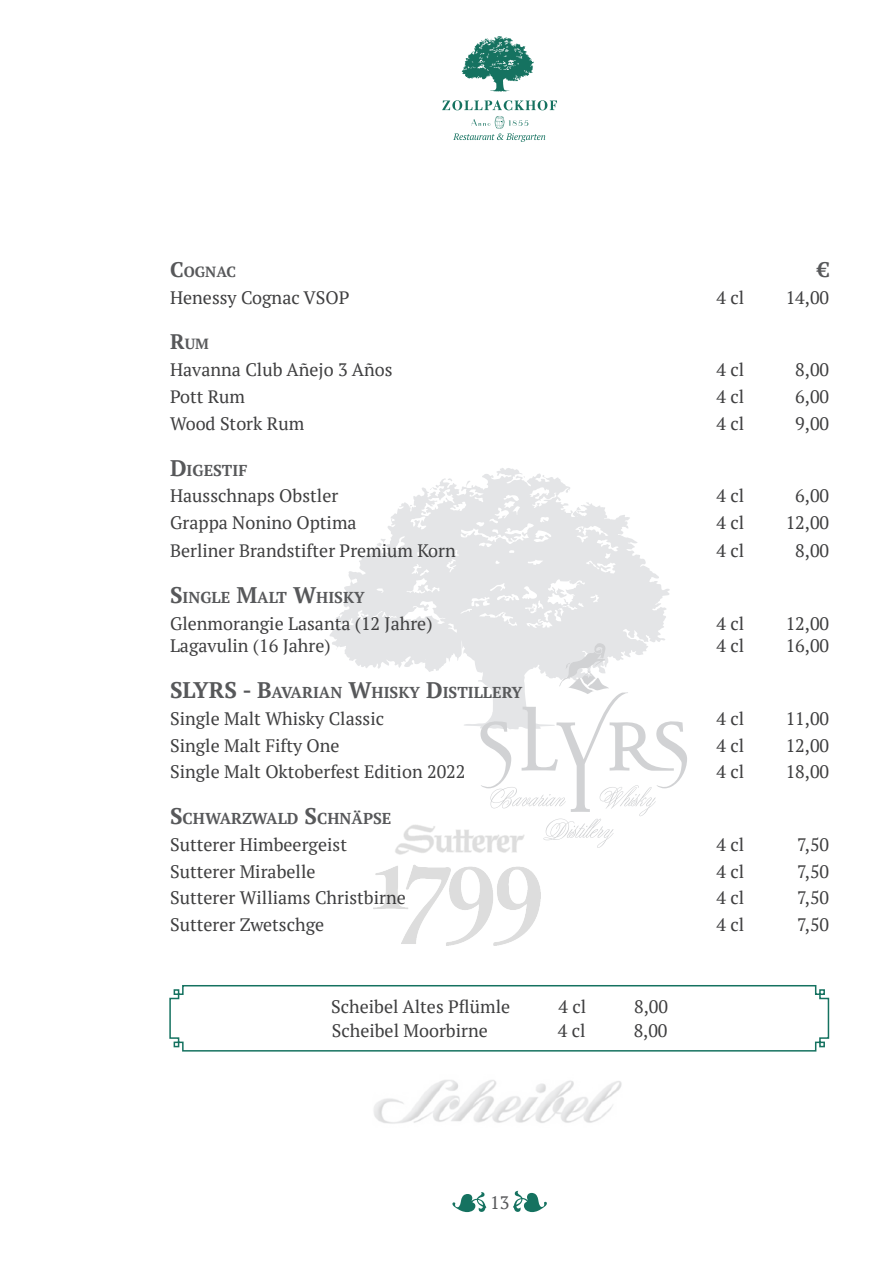
<style>
.page{position:relative;width:893px;height:1263px;background:#fff}
.page>*{position:absolute;margin:0;border:0;box-sizing:border-box;transform-origin:0 0}
.Unterüberschrift{font:700 22.5px "PT Serif";color:#57585a}
.t1{font:700 21px "PT Serif";color:#57585a}
.Fließtext_Tabelle_en{font:18px "PT Serif";color:#3e3e3f}
.Fließtext_Einzug{font:18px "PT Serif";color:#3e3e3f}
.t2{font:18px "PT Serif";color:#57585a}
.Unterüberschrift-2{font:700 15.75px "PT Serif";color:#57585a}
.Unterüberschrift-3{font:700 14.7px "PT Serif";color:#57585a}
.s1{font-size:21px}
.s2{font-size:22.5px}
</style>
<div class="page">
<svg style="left:452px;top:1192px;width:34px;height:20px"></svg>
<svg style="left:513px;top:1191px;width:34px;height:21px"></svg>
<svg style="left:442px;top:100px;width:115px;height:10px"></svg>
<svg style="left:462px;top:36px;width:72px;height:56px"></svg>
<svg style="left:453px;top:116px;width:92px;height:26px"></svg>
<svg style="left:329px;top:468px;width:341px;height:258px;fill:#e4e5e7"></svg>
<svg style="left:377px;top:539px;width:9px;height:7px"></svg>
<svg style="left:448px;top:478px;width:4px;height:3px"></svg>
<svg style="left:430px;top:487px;width:7px;height:3px"></svg>
<svg style="left:480px;top:641px;width:207px;height:207px"></svg>
<img style="left:374px;top:1080px;width:248px;height:44px">
<img style="left:374px;top:825px;width:166px;height:121px">
<svg style="left:169px;top:985px;width:661px;height:67px"></svg>
<p class="Unterüberschrift-3" style="left:170px;top:262px;width:67px"><span class="s1">C</span>OGNAC</p>
<p class="t1" style="left:817px;top:255px;width:13px">€</p>
<p class="Fließtext_Tabelle_en" style="left:170px;top:286px;width:181px">Henessy Cognac VSOP</p>
<p class="Fließtext_Tabelle_en" style="left:716px;top:286px;width:29px">4 cl</p>
<p class="Fließtext_Tabelle_en" style="left:786px;top:286px;width:45px">14,00</p>
<p class="Unterüberschrift-3" style="left:170px;top:334px;width:40px"><span class="s1">R</span>UM</p>
<p class="Fließtext_Tabelle_en" style="left:170px;top:358px;width:224px">Havanna Club Añejo 3 Años</p>
<p class="Fließtext_Tabelle_en" style="left:716px;top:358px;width:29px">4 cl</p>
<p class="Fließtext_Tabelle_en" style="left:795px;top:358px;width:35px">8,00</p>
<p class="Fließtext_Tabelle_en" style="left:170px;top:385px;width:76px">Pott Rum</p>
<p class="Fließtext_Tabelle_en" style="left:716px;top:385px;width:29px">4 cl</p>
<p class="Fließtext_Tabelle_en" style="left:795px;top:385px;width:35px">6,00</p>
<p class="Fließtext_Tabelle_en" style="left:170px;top:412px;width:136px">Wood Stork Rum</p>
<p class="Fließtext_Tabelle_en" style="left:716px;top:412px;width:29px">4 cl</p>
<p class="Fließtext_Tabelle_en" style="left:795px;top:412px;width:35px">9,00</p>
<p class="Unterüberschrift-2" style="left:170px;top:459px;width:79px"><span class="s2">D</span>IGESTIF</p>
<p class="Fließtext_Tabelle_en" style="left:170px;top:484px;width:170px">Hausschnaps Obstler</p>
<p class="Fließtext_Tabelle_en" style="left:716px;top:484px;width:29px">4 cl</p>
<p class="Fließtext_Tabelle_en" style="left:795px;top:484px;width:35px">6,00</p>
<p class="Fließtext_Tabelle_en" style="left:170px;top:511px;width:188px">Grappa Nonino Optima</p>
<p class="Fließtext_Tabelle_en" style="left:716px;top:511px;width:29px">4 cl</p>
<p class="Fließtext_Tabelle_en" style="left:786px;top:511px;width:45px">12,00</p>
<p class="Fließtext_Tabelle_en" style="left:170px;top:539px;width:287px">Berliner Brandstifter Premium Korn</p>
<p class="Fließtext_Tabelle_en" style="left:716px;top:539px;width:29px">4 cl</p>
<p class="Fließtext_Tabelle_en" style="left:795px;top:539px;width:35px">8,00</p>
<p class="Unterüberschrift-2" style="left:170px;top:587px;width:196px"><span class="s2">S</span>INGLE <span class="s2">M</span>ALT <span class="s2">W</span>HISKY</p>
<p class="Fließtext_Tabelle_en" style="left:170px;top:612px;width:264px">Glenmorangie Lasanta (12 Jahre)</p>
<p class="Fließtext_Tabelle_en" style="left:716px;top:612px;width:29px">4 cl</p>
<p class="Fließtext_Tabelle_en" style="left:786px;top:612px;width:45px">12,00</p>
<p class="Fließtext_Tabelle_en" style="left:170px;top:634px;width:162px">Lagavulin (16 Jahre)</p>
<p class="Fließtext_Tabelle_en" style="left:716px;top:634px;width:29px">4 cl</p>
<p class="Fließtext_Tabelle_en" style="left:786px;top:634px;width:45px">16,00</p>
<p class="Unterüberschrift" style="left:170px;top:675px;width:28px">SLYR</p>
<p class="Unterüberschrift-2" style="left:225px;top:682px;width:299px"><span class="s2">S - B</span>AVARIAN <span class="s2">W</span>HISKY <span class="s2">D</span>ISTILLERY</p>
<p class="Fließtext_Tabelle_en" style="left:170px;top:707px;width:216px">Single Malt Whisky Classic</p>
<p class="Fließtext_Tabelle_en" style="left:716px;top:707px;width:29px">4 cl</p>
<p class="Fließtext_Tabelle_en" style="left:786px;top:707px;width:45px">11,00</p>
<p class="Fließtext_Tabelle_en" style="left:170px;top:733px;width:171px">Single Malt Fifty One</p>
<p class="Fließtext_Tabelle_en" style="left:716px;top:733px;width:29px">4 cl</p>
<p class="Fließtext_Tabelle_en" style="left:786px;top:733px;width:45px">12,00</p>
<p class="Fließtext_Tabelle_en" style="left:170px;top:760px;width:297px">Single Malt Oktoberfest Edition 2022</p>
<p class="Fließtext_Tabelle_en" style="left:716px;top:760px;width:29px">4 cl</p>
<p class="Fließtext_Tabelle_en" style="left:786px;top:760px;width:45px">18,00</p>
<p class="Unterüberschrift-2" style="left:170px;top:808px;width:223px"><span class="s2">S</span>CHWARZWALD <span class="s2">S</span>CHNÄPSE</p>
<p class="Fließtext_Tabelle_en" style="left:170px;top:833px;width:178px">Sutterer Himbeergeist</p>
<p class="Fließtext_Tabelle_en" style="left:716px;top:833px;width:29px">4 cl</p>
<p class="Fließtext_Tabelle_en" style="left:797px;top:833px;width:34px">7,50</p>
<p class="Fließtext_Tabelle_en" style="left:170px;top:859px;width:147px">Sutterer Mirabelle</p>
<p class="Fließtext_Tabelle_en" style="left:716px;top:859px;width:29px">4 cl</p>
<p class="Fließtext_Tabelle_en" style="left:797px;top:859px;width:34px">7,50</p>
<p class="Fließtext_Tabelle_en" style="left:170px;top:886px;width:237px">Sutterer Williams Christbirne</p>
<p class="Fließtext_Tabelle_en" style="left:716px;top:886px;width:29px">4 cl</p>
<p class="Fließtext_Tabelle_en" style="left:797px;top:886px;width:34px">7,50</p>
<p class="Fließtext_Tabelle_en" style="left:170px;top:913px;width:156px">Sutterer Zwetschge</p>
<p class="Fließtext_Tabelle_en" style="left:716px;top:913px;width:29px">4 cl</p>
<p class="Fließtext_Tabelle_en" style="left:797px;top:913px;width:34px">7,50</p>
<p class="Fließtext_Einzug" style="left:331px;top:995px;width:181px">Scheibel Altes Pflümle</p>
<p class="Fließtext_Einzug" style="left:558px;top:995px;width:29px">4 cl</p>
<p class="Fließtext_Einzug" style="left:634px;top:995px;width:35px">8,00</p>
<p class="Fließtext_Einzug" style="left:332px;top:1019px;width:158px">Scheibel Moorbirne</p>
<p class="Fließtext_Einzug" style="left:558px;top:1019px;width:29px">4 cl</p>
<p class="Fließtext_Einzug" style="left:634px;top:1019px;width:35px">8,00</p>
<p class="t2" style="left:490px;top:1191px;width:21px">13</p>
</div>
